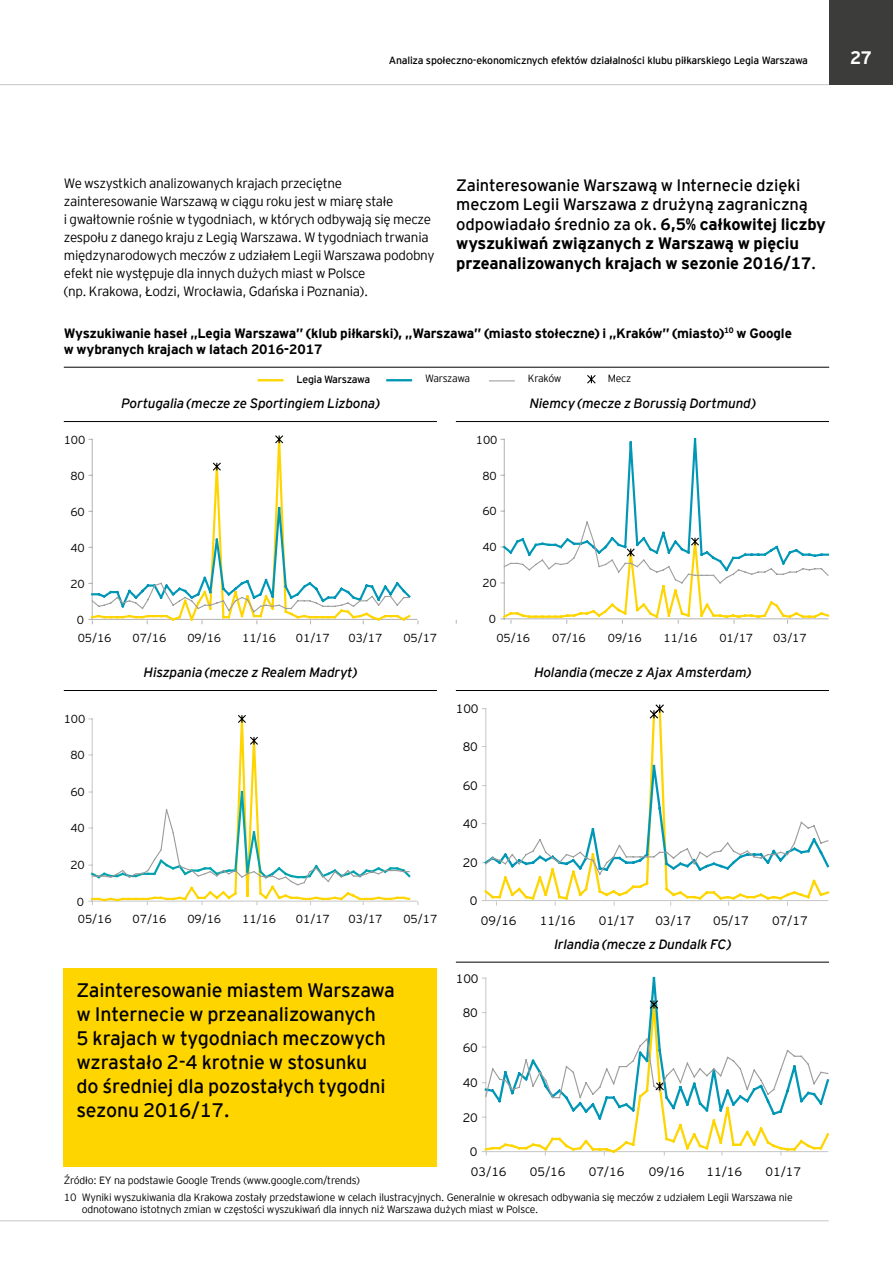
<style>
.page{position:relative;width:893px;height:1263px;background:#fff}
.page>*{position:absolute;margin:0;border:0;box-sizing:border-box;transform-origin:0 0}
.t1{font:19.5px/24px "EY Interstate";letter-spacing:-.005em;color:#000}
.t2{font:700 18px "EY Interstate";color:#fff}
.t3{font:16.5px/19.5px "EY Interstate";letter-spacing:-.005em;color:#000}
.t4{font:300 13.5px/18px "EY Interstate";letter-spacing:-.02em;color:#000}
.t5{font:italic 13.5px "EY Interstate";letter-spacing:-.01em;color:#000}
.t6{font:700 13.5px/16.5px "EY Interstate";letter-spacing:-.01em;color:#000}
.t7{font:300 12.3px "EY Interstate";letter-spacing:-.005em;color:#000}
.t8{font:300 11.7px "EY Interstate";letter-spacing:-.005em;color:#000}
.t9{font:300 11.7px "EY Interstate";letter-spacing:-.005em;color:#020203}
.t10{font:300 10.5px/16.2px "EY Interstate";letter-spacing:-.02em;color:#000}
.t11{font:10.5px "EY Interstate";letter-spacing:-.02em;color:#000}
.t12{font:300 10.5px "EY Interstate";letter-spacing:-.035em;color:#000}
.t13{font:300 10.5px "EY Interstate";letter-spacing:-.04em;color:#000}
.s1{font-weight:700}
</style>
<div class="page">
<hr style="left:0;top:1220px;width:829px;height:1px;background:#c6c6c6">
<div style="left:64px;top:968px;width:373px;height:199px;background:#ffd500"></div>
<hr style="left:64px;top:367px;width:765px;height:1px;background:#000">
<hr style="left:64px;top:421px;width:373px;height:1px;background:#000">
<hr style="left:64px;top:690px;width:373px;height:1px;background:#000">
<hr style="left:456px;top:421px;width:373px;height:1px;background:#000">
<hr style="left:456px;top:690px;width:373px;height:1px;background:#000">
<hr style="left:456px;top:962px;width:373px;height:1px;background:#000">
<hr style="left:92px;top:619px;width:325px;height:1px;background:#b3b2b2">
<svg style="left:90px;top:438px;width:321px;height:184px"></svg>
<svg style="left:89px;top:506px;width:322px;height:107px"></svg>
<svg style="left:212px;top:435px;width:72px;height:36px"></svg>
<hr style="left:92px;top:901px;width:325px;height:1px;background:#c6c6c6">
<svg style="left:90px;top:718px;width:322px;height:184px"></svg>
<svg style="left:89px;top:790px;width:323px;height:96px"></svg>
<svg style="left:237px;top:715px;width:22px;height:30px"></svg>
<svg style="left:501px;top:438px;width:328px;height:186px"></svg>
<svg style="left:482px;top:704px;width:347px;height:202px"></svg>
<svg style="left:483px;top:1121px;width:346px;height:34px"></svg>
<svg style="left:483px;top:976px;width:341px;height:145px"></svg>
<svg style="left:482px;top:999px;width:347px;height:100px"></svg>
<hr style="left:258px;top:379px;width:25px;height:2px;background:#ffd500">
<hr style="left:386px;top:379px;width:26px;height:2px;background:#0097b6">
<svg style="left:489px;top:380px;width:26px;height:1px"></svg>
<svg style="left:587px;top:375px;width:9px;height:9px"></svg>
<div style="left:829px;top:0;width:64px;height:85px;background:#3c3c3b"></div>
<hr style="left:0;top:84px;width:829px;height:1px;background:#c6c6c6">
<p class="t11" style="left:389px;top:53px;width:421px">Analiza społeczno-ekonomicznych efektów działalności klubu piłkarskiego Legia Warszawa</p>
<h2 class="t2" style="left:850px;top:44px;width:23px">27</h2>
<p class="t4" style="left:64px;top:174px;width:372px">We wszystkich analizowanych krajach przeciętne zainteresowanie Warszawą w ciągu roku jest w miarę stałe<br>i gwałtownie rośnie w tygodniach, w których odbywają się mecze zespołu z danego kraju z Legią Warszawa. W tygodniach trwania międzynarodowych meczów z udziałem Legii Warszawa podobny efekt nie występuje dla innych dużych miast w Polsce<br>(np. Krakowa, Łodzi, Wrocławia, Gdańska i Poznania).</p>
<p class="t3" style="left:456px;top:174px;width:371px">Zainteresowanie Warszawą w Internecie dzięki meczom Legii Warszawa z drużyną zagraniczną odpowiadało średnio za ok. <span class="s1">6,5% całkowitej liczby wyszukiwań związanych z Warszawą w pięciu przeanalizowanych krajach w sezonie 2016/17</span>.</p>
<p class="t6" style="left:64px;top:324px;width:730px">Wyszukiwanie haseł „Legia Warszawa” (klub piłkarski), „Warszawa” (miasto stołeczne) i „Kraków” (miasto)<sup>10</sup> w Google w wybranych krajach w latach 2016-2017</p>
<p class="t12" style="left:297px;top:372px;width:75px">Legia Warszawa</p>
<p class="t13" style="left:425px;top:371px;width:46px">Warszawa</p>
<p class="t10" style="left:528px;top:370px;width:35px">Kraków</p>
<p class="t10" style="left:608px;top:370px;width:25px">Mecz</p>
<p class="t5" style="left:121px;top:394px;width:260px">Portugalia (mecze ze Sportingiem Lizbona)</p>
<p class="t5" style="left:529px;top:394px;width:228px">Niemcy (mecze z Borussią Dortmund)</p>
<p class="t9" style="left:64px;top:431px;width:23px">100</p>
<p class="t8" style="left:476px;top:431px;width:23px">100</p>
<p class="t9" style="left:70px;top:467px;width:16px">80</p>
<p class="t8" style="left:482px;top:467px;width:16px">80</p>
<p class="t9" style="left:70px;top:503px;width:16px">60</p>
<p class="t8" style="left:482px;top:503px;width:16px">60</p>
<p class="t9" style="left:70px;top:539px;width:16px">40</p>
<p class="t8" style="left:482px;top:539px;width:16px">40</p>
<p class="t9" style="left:70px;top:575px;width:16px">20</p>
<p class="t8" style="left:482px;top:575px;width:16px">20</p>
<p class="t9" style="left:77px;top:611px;width:9px">0</p>
<p class="t8" style="left:489px;top:611px;width:9px">0</p>
<p class="t9" style="left:78px;top:630px;width:35px">05/16</p>
<p class="t9" style="left:133px;top:630px;width:35px">07/16</p>
<p class="t9" style="left:187px;top:630px;width:35px">09/16</p>
<p class="t9" style="left:242px;top:630px;width:35px">11/16</p>
<p class="t9" style="left:296px;top:630px;width:35px">01/17</p>
<p class="t9" style="left:349px;top:630px;width:35px">03/17</p>
<p class="t9" style="left:403px;top:630px;width:35px">05/17</p>
<p class="t8" style="left:496px;top:629px;width:35px">05/16</p>
<p class="t8" style="left:552px;top:629px;width:35px">07/16</p>
<p class="t8" style="left:608px;top:629px;width:35px">09/16</p>
<p class="t8" style="left:664px;top:629px;width:35px">11/16</p>
<p class="t8" style="left:719px;top:629px;width:35px">01/17</p>
<p class="t8" style="left:773px;top:629px;width:35px">03/17</p>
<p class="t5" style="left:144px;top:663px;width:215px">Hiszpania (mecze z Realem Madryt)</p>
<p class="t5" style="left:534px;top:663px;width:218px">Holandia (mecze z Ajax Amsterdam)</p>
<p class="t8" style="left:64px;top:711px;width:23px">100</p>
<p class="t7" style="left:456px;top:700px;width:24px">100</p>
<p class="t8" style="left:70px;top:747px;width:16px">80</p>
<p class="t7" style="left:463px;top:738px;width:17px">80</p>
<p class="t8" style="left:70px;top:784px;width:16px">60</p>
<p class="t7" style="left:463px;top:777px;width:17px">60</p>
<p class="t8" style="left:70px;top:820px;width:16px">40</p>
<p class="t7" style="left:463px;top:815px;width:17px">40</p>
<p class="t8" style="left:70px;top:857px;width:16px">20</p>
<p class="t7" style="left:463px;top:854px;width:17px">20</p>
<p class="t8" style="left:77px;top:893px;width:9px">0</p>
<p class="t7" style="left:470px;top:892px;width:9px">0</p>
<p class="t8" style="left:78px;top:911px;width:35px">05/16</p>
<p class="t8" style="left:133px;top:911px;width:35px">07/16</p>
<p class="t8" style="left:187px;top:911px;width:35px">09/16</p>
<p class="t8" style="left:242px;top:911px;width:35px">11/16</p>
<p class="t8" style="left:296px;top:911px;width:35px">01/17</p>
<p class="t8" style="left:349px;top:911px;width:35px">03/17</p>
<p class="t8" style="left:403px;top:911px;width:35px">05/17</p>
<p class="t7" style="left:481px;top:912px;width:37px">09/16</p>
<p class="t7" style="left:540px;top:912px;width:37px">11/16</p>
<p class="t7" style="left:599px;top:912px;width:37px">01/17</p>
<p class="t7" style="left:655px;top:912px;width:37px">03/17</p>
<p class="t7" style="left:713px;top:912px;width:37px">05/17</p>
<p class="t7" style="left:772px;top:912px;width:37px">07/17</p>
<p class="t5" style="left:554px;top:935px;width:178px">Irlandia (mecze z Dundalk FC)</p>
<h1 class="t1" style="left:77px;top:977px;width:320px">Zainteresowanie miastem Warszawa w Internecie w przeanalizowanych<br>5 krajach w tygodniach meczowych wzrastało 2-4 krotnie w stosunku<br>do średniej dla pozostałych tygodni sezonu 2016/17.</h1>
<p class="t7" style="left:456px;top:969px;width:24px">100</p>
<p class="t7" style="left:463px;top:1004px;width:17px">80</p>
<p class="t7" style="left:463px;top:1038px;width:17px">60</p>
<p class="t7" style="left:463px;top:1074px;width:17px">40</p>
<p class="t7" style="left:463px;top:1109px;width:17px">20</p>
<p class="t7" style="left:470px;top:1143px;width:9px">0</p>
<p class="t7" style="left:471px;top:1163px;width:37px">03/16</p>
<p class="t7" style="left:530px;top:1163px;width:37px">05/16</p>
<p class="t7" style="left:589px;top:1163px;width:37px">07/16</p>
<p class="t7" style="left:649px;top:1163px;width:37px">09/16</p>
<p class="t7" style="left:707px;top:1163px;width:37px">11/16</p>
<p class="t7" style="left:765px;top:1163px;width:37px">01/17</p>
<p class="t10" style="left:64px;top:1172px;width:730px">Źródło: EY na podstawie Google Trends (www.google.com/trends)<br>10 Wyniki wyszukiwania dla Krakowa zostały przedstawione w celach ilustracyjnych. Generalnie w okresach odbywania się meczów z udziałem Legii Warszawa nie</p>
<p class="t10" style="left:82px;top:1200px;width:458px">odnotowano istotnych zmian w częstości wyszukiwań dla innych niż Warszawa dużych miast w Polsce.</p>
</div>
